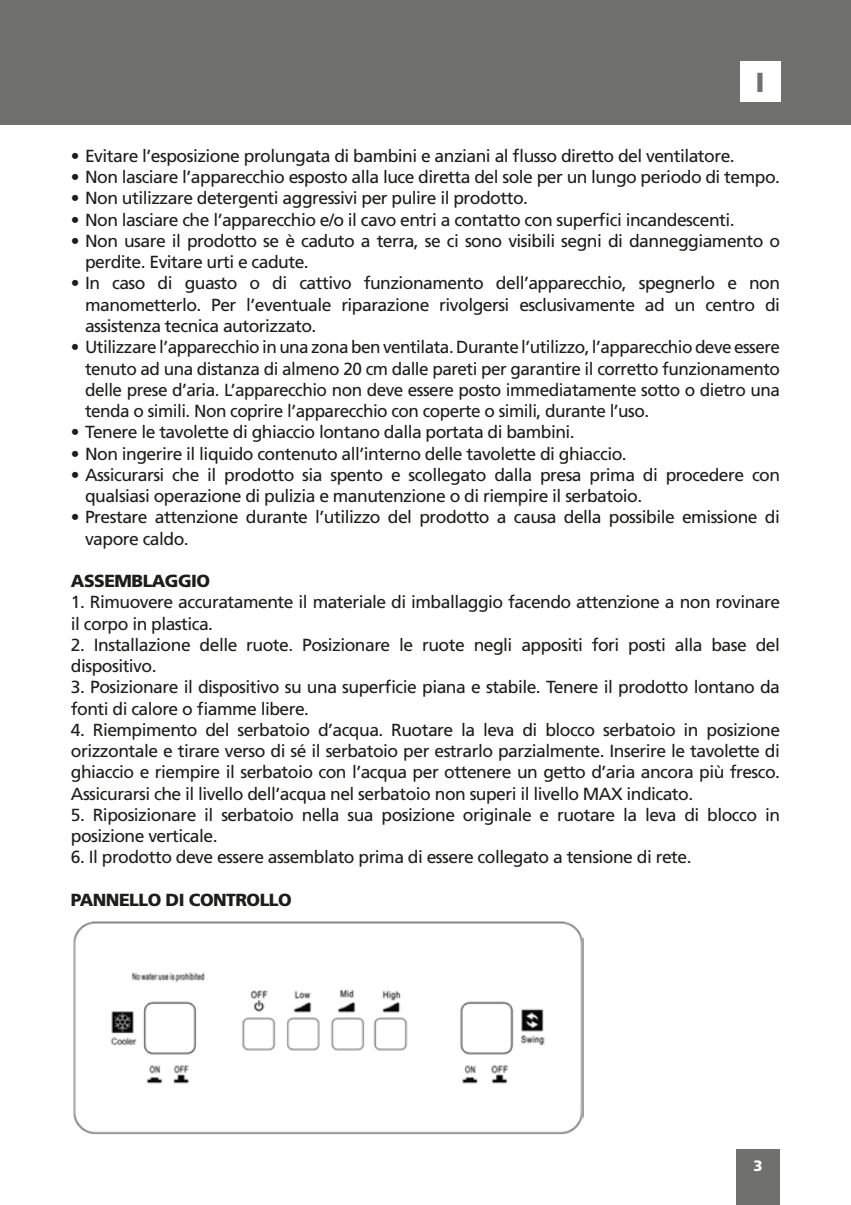
<style>
.page{position:relative;width:851px;height:1205px;background:#fff}
.page>*{position:absolute;margin:0;border:0;box-sizing:border-box;transform-origin:0 0}
.t1{font:900 27.5px "Frutiger LT Std";color:#70706f}
.t2{font:17.5px/21.2px "Frutiger LT Std";letter-spacing:-.03em;color:#1d1d1b}
.t3{font:900 17.5px "Frutiger LT Std";letter-spacing:-.03em;color:#1d1d1b}
.t4{font:900 15px "Frutiger LT Std";color:#fff}
</style>
<div class="page">
<div style="left:0;top:0;width:850px;height:125px;background:#70706f"></div>
<div style="left:736px;top:1149px;width:44px;height:56px;background:#70706f"></div>
<div style="left:740px;top:61px;width:40px;height:41px;background:#fff"></div>
<img style="left:73px;top:921px;width:510px;height:213px">
<h1 class="t1" style="left:755px;top:66px;width:11px">I</h1>
<p class="t2" style="left:71px;top:145px;width:665px">• Evitare l’esposizione prolungata di bambini e anziani al flusso diretto del ventilatore.</p>
<p class="t2" style="left:71px;top:167px;width:710px">• Non lasciare l’apparecchio esposto alla luce diretta del sole per un lungo periodo di tempo.</p>
<p class="t2" style="left:71px;top:188px;width:458px">• Non utilizzare detergenti aggressivi per pulire il prodotto.</p>
<p class="t2" style="left:71px;top:209px;width:665px">• Non lasciare che l’apparecchio e/o il cavo entri a contatto con superfici incandescenti.</p>
<p class="t2" style="left:85px;top:230px;width:696px;text-indent:-14px">• Non usare il prodotto se è caduto a terra, se ci sono visibili segni di danneggiamento o perdite. Evitare urti e cadute.</p>
<p class="t2" style="left:85px;top:273px;width:696px;text-align:justify;text-indent:-14px">• In caso di guasto o di cattivo funzionamento dell’apparecchio, spegnerlo e non manometterlo. Per l’eventuale riparazione rivolgersi esclusivamente ad un centro di assistenza tecnica autorizzato.</p>
<p class="t2" style="left:85px;top:337px;width:696px;text-align:justify;text-indent:-14px">• Utilizzare l’apparecchio in una zona ben ventilata. Durante l’utilizzo, l’apparecchio deve essere tenuto ad una distanza di almeno 20 cm dalle pareti per garantire il corretto funzionamento delle prese d’aria. L’apparecchio non deve essere posto immediatamente sotto o dietro una tenda o simili. Non coprire l’apparecchio con coperte o simili, durante l’uso.</p>
<p class="t2" style="left:71px;top:422px;width:505px">• Tenere le tavolette di ghiaccio lontano dalla portata di bambini.</p>
<p class="t2" style="left:71px;top:443px;width:557px">• Non ingerire il liquido contenuto all’interno delle tavolette di ghiaccio.</p>
<p class="t2" style="left:85px;top:464px;width:696px;text-indent:-14px">• Assicurarsi che il prodotto sia spento e scollegato dalla presa prima di procedere con qualsiasi operazione di pulizia e manutenzione o di riempire il serbatoio.</p>
<p class="t2" style="left:85px;top:507px;width:696px;text-indent:-14px">• Prestare attenzione durante l’utilizzo del prodotto a causa della possibile emissione di vapore caldo.</p>
<p class="t3" style="left:71px;top:570px;width:141px">ASSEMBLAGGIO</p>
<p class="t2" style="left:71px;top:592px;width:710px">1. Rimuovere accuratamente il materiale di imballaggio facendo attenzione a non rovinare il corpo in plastica.</p>
<p class="t2" style="left:71px;top:634px;width:710px">2. Installazione delle ruote. Posizionare le ruote negli appositi fori posti alla base del dispositivo.</p>
<p class="t2" style="left:71px;top:677px;width:710px">3. Posizionare il dispositivo su una superficie piana e stabile. Tenere il prodotto lontano da fonti di calore o fiamme libere.</p>
<p class="t2" style="left:71px;top:719px;width:710px;text-align:justify">4. Riempimento del serbatoio d’acqua. Ruotare la leva di blocco serbatoio in posizione orizzontale e tirare verso di sé il serbatoio per estrarlo parzialmente. Inserire le tavolette di ghiaccio e riempire il serbatoio con l’acqua per ottenere un getto d’aria ancora più fresco.<br>Assicurarsi che il livello dell’acqua nel serbatoio non superi il livello MAX indicato.</p>
<p class="t2" style="left:71px;top:804px;width:710px">5. Riposizionare il serbatoio nella sua posizione originale e ruotare la leva di blocco in posizione verticale.</p>
<p class="t2" style="left:71px;top:846px;width:622px">6. Il prodotto deve essere assemblato prima di essere collegato a tensione di rete.</p>
<p class="t3" style="left:71px;top:889px;width:222px">PANNELLO DI CONTROLLO</p>
<p class="t4" style="left:753px;top:1156px;width:11px">3</p>
</div>
